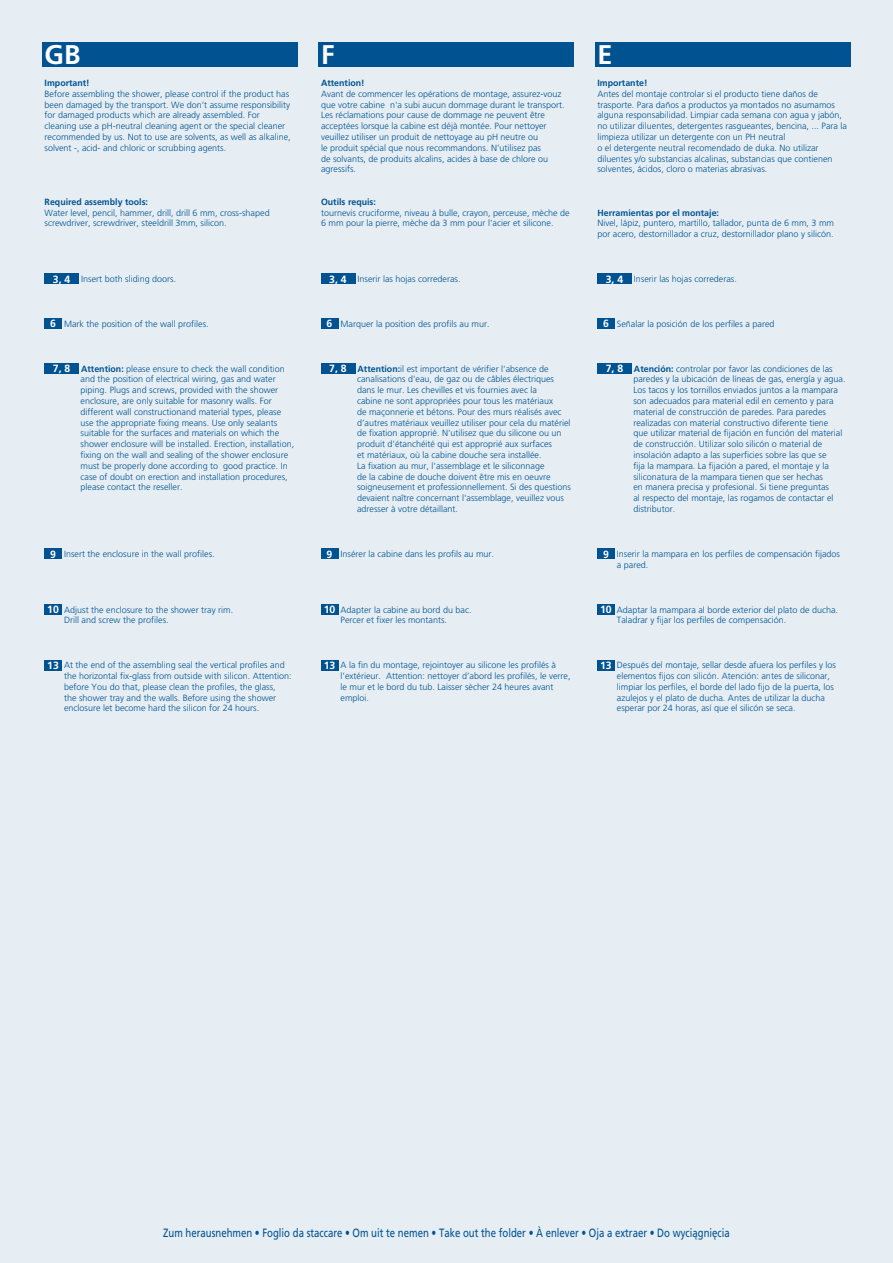
<style>
.page{position:relative;width:893px;height:1263px;background:#e6eef4}
.page>*{position:absolute;margin:0;border:0;box-sizing:border-box;transform-origin:0 0}
.t1{font:700 27px "Frutiger";color:#fff}
.t2{font:12px "Frutiger";color:#005291;scale:.8 1}
.t3{font:300 9px/10.8px "Frutiger";color:#005291}
.t4{font:700 9px "Frutiger";color:#005291}
.s1{font-weight:700;font-size:10.5px;color:#fff}
.s2{font-weight:700}
.s3{font-family:"Pfrutiger Roman"}
</style>
<div class="page">
<div style="left:43px;top:43px;width:255px;height:24px;background:#005291"></div>
<div style="left:319px;top:43px;width:255px;height:24px;background:#005291"></div>
<div style="left:595px;top:43px;width:255px;height:24px;background:#005291"></div>
<div style="left:45px;top:274px;width:34px;height:10px;background:#005291"></div>
<div style="left:45px;top:318px;width:17px;height:11px;background:#005291"></div>
<div style="left:45px;top:363px;width:34px;height:11px;background:#005291"></div>
<div style="left:45px;top:548px;width:17px;height:11px;background:#005291"></div>
<div style="left:45px;top:604px;width:17px;height:11px;background:#005291"></div>
<div style="left:45px;top:660px;width:17px;height:10px;background:#005291"></div>
<div style="left:321px;top:274px;width:34px;height:10px;background:#005291"></div>
<div style="left:321px;top:318px;width:17px;height:11px;background:#005291"></div>
<div style="left:321px;top:363px;width:34px;height:11px;background:#005291"></div>
<div style="left:321px;top:548px;width:17px;height:11px;background:#005291"></div>
<div style="left:321px;top:604px;width:17px;height:11px;background:#005291"></div>
<div style="left:321px;top:660px;width:17px;height:10px;background:#005291"></div>
<div style="left:597px;top:274px;width:34px;height:10px;background:#005291"></div>
<div style="left:597px;top:318px;width:17px;height:11px;background:#005291"></div>
<div style="left:597px;top:363px;width:34px;height:11px;background:#005291"></div>
<div style="left:597px;top:548px;width:17px;height:11px;background:#005291"></div>
<div style="left:597px;top:604px;width:17px;height:11px;background:#005291"></div>
<div style="left:597px;top:660px;width:17px;height:10px;background:#005291"></div>
<h1 class="t1" style="left:45px;top:39px;width:37px">GB</h1>
<p class="t4" style="left:45px;top:78px;width:47px">Important!</p>
<p class="t3" style="left:45px;top:88px;width:248px">Before assembling the shower, please control if the product has been damaged by the transport. We don’t assume responsibility for damaged products which are already assembled. For cleaning use a pH-neutral cleaning agent or the special cleaner recommended by us. Not to use are solvents, as well as alkaline, solvent -, acid- and chloric or scrubbing agents.</p>
<p class="t4" style="left:45px;top:196px;width:105px">Required assembly tools:</p>
<p class="t3" style="left:45px;top:207px;width:226px">Water level, pencil, hammer, drill, drill 6 mm, cross-shaped screwdriver, screwdriver, steeldrill 3mm, silicon.</p>
<p class="t3" style="left:53px;top:273px;width:125px"><span class="s1">3, 4</span> Insert both sliding doors.</p>
<p class="t3" style="left:50px;top:318px;width:160px"><span class="s1">6</span> Mark the position of the wall profiles.</p>
<p class="t3" style="left:81px;top:363px;width:215px;text-indent:-28px"><span class="s1">7, 8</span> <span class="s2">Attention:</span> please ensure to check the wall condition and the position of electrical wiring, gas and water piping. Plugs and screws, provided with the shower enclosure, are only suitable for masonry walls. For different wall constructionand material types, please use the appropriate fixing means. Use only sealants suitable for the surfaces and materials on which the shower enclosure will be installed. Erection, installation, fixing on the wall and sealing of the shower enclosure must be properly done according to good practice. In case of doubt on erection and installation procedures, please contact the reseller.</p>
<p class="t3" style="left:50px;top:548px;width:166px"><span class="s1">9</span> Insert the enclosure in the wall profiles.</p>
<p class="t3" style="left:64px;top:604px;width:171px;text-indent:-17px"><span class="s1">10</span> Adjust the enclosure to the shower tray rim.<br>Drill and screw the profiles.</p>
<p class="t3" style="left:64px;top:660px;width:229px;text-indent:-17px"><span class="s1">13</span> At the end of the assembling seal the vertical profiles and the horizontal fix-glass from outside with silicon. Attention: before You do that, please clean the profiles, the glass,<br>the shower tray and the walls. Before using the shower enclosure let become hard the silicon for 24 hours.</p>
<h1 class="t1" style="left:321px;top:39px;width:15px">F</h1>
<p class="t4" style="left:321px;top:78px;width:45px">Attention!</p>
<p class="t3" style="left:321px;top:88px;width:245px">Avant de commencer les opérations de montage, assurez-vouz que votre cabine n'a subi aucun dommage durant le transport.<br>Les réclamations pour cause de dommage ne peuvent être acceptées lorsque la cabine est déjà montée. Pour nettoyer veuillez utiliser un produit de nettoyage au pH neutre ou<br>le produit spécial que nous recommandons. N’utilisez pas<br>de solvants, de produits alcalins, acides à base de chlore ou agressifs.</p>
<p class="t4" style="left:321px;top:196px;width:56px">Outils requis:</p>
<p class="t3" style="left:321px;top:207px;width:250px">tournevis cruciforme, niveau à bulle, crayon, perceuse, mèche de<br>6 mm pour la pierre, mèche da 3 mm pour l'acier et silicone.</p>
<p class="t3" style="left:329px;top:273px;width:133px"><span class="s1">3, 4</span> Inserir las hojas correderas.</p>
<p class="t3" style="left:327px;top:318px;width:164px"><span class="s1">6</span> Marquer la position des profils au mur.</p>
<p class="t3" style="left:357px;top:363px;width:216px;text-indent:-28px"><span class="s1">7, 8</span> <span class="s2">Attention:</span>il est important de vérifier l'absence de canalisations d'eau, de gaz ou de câbles électriques dans le mur. Les chevilles et vis fournies avec la<br>cabine ne sont appropriées pour tous les matériaux<br>de maçonnerie et bétons. Pour des murs réalisés avec d’autres matériaux veuillez utiliser pour cela du matériel de fixation approprié. N'utilisez que du silicone ou un produit d'étanchéité qui est approprié aux surfaces<br>et matériaux, où la cabine douche sera installée.<br>La fixation au mur, l'assemblage et le siliconnage<br>de la cabine de douche doivent être mis en oeuvre soigneusement et professionnellement. Si des questions devaient naître concernant l'assemblage, veuillez vous adresser à votre détaillant.</p>
<p class="t3" style="left:327px;top:548px;width:169px"><span class="s1">9</span> Insérer la cabine dans les profils au mur.</p>
<p class="t3" style="left:341px;top:604px;width:133px;text-indent:-17px"><span class="s1">10</span> Adapter la cabine au bord du bac.<br>Percer et fixer les montants.</p>
<p class="t3" style="left:341px;top:660px;width:232px;text-indent:-17px"><span class="s1">13</span> A la fin du montage, rejointoyer au silicone les profilés à l’extérieur. Attention: nettoyer d’abord les profilés, le verre, le mur et le bord du tub. Laisser sècher 24 heures avant emploi.</p>
<h1 class="t1" style="left:597px;top:39px;width:17px">E</h1>
<p class="t4" style="left:597px;top:78px;width:51px">Importante!</p>
<p class="t3" style="left:597px;top:88px;width:251px">Antes del montaje controlar si el producto tiene daños de trasporte. Para daños a productos ya montados no asumamos alguna responsabilidad. Limpiar cada semana con agua y jabón, no utilizar diluentes, detergentes rasgueantes, bencina, ... Para la limpieza utilizar un detergente con un PH neutral<br>o el detergente neutral recomendado de duka. No utilizar diluentes y/o substancias alcalinas, substancias que contienen solventes, ácidos, cloro o materias abrasivas.</p>
<p class="t4" style="left:597px;top:207px;width:123px">Herramientas por el montaje:</p>
<p class="t3" style="left:597px;top:218px;width:238px">Nivel, lápiz, puntero, martillo, tallador, punta de 6 mm, 3 mm por acero, destornillador a cruz, destornillador plano y silicón.</p>
<p class="t3" style="left:606px;top:273px;width:133px"><span class="s1">3, 4</span> Inserir las hojas correderas.</p>
<p class="t3" style="left:603px;top:318px;width:173px"><span class="s1">6</span> Señalar la posición de los perfiles a pared</p>
<p class="t3" style="left:633px;top:363px;width:214px;text-indent:-28px"><span class="s1">7, 8</span> <span class="s2">Atención:</span> controlar por favor las condiciones de las paredes y la ubicación de líneas de gas, energía y agua.<br>Los tacos y los tornillos enviados juntos a la mampara son adecuados para material edil en cemento y para material de construcción de paredes. Para paredes realizadas con material constructivo diferente tiene<br>que utilizar material de fijación en función del material de construcción. Utilizar solo silicón o material de insolación adapto a las superficies sobre las que se<br>fija la mampara. La fijación a pared, el montaje y la siliconatura de la mampara tienen que ser hechas<br>en manera precisa y profesional. Si tiene preguntas<br>al respecto del montaje, las rogamos de contactar el distributor.</p>
<p class="t3" style="left:617px;top:548px;width:225px;text-indent:-14px"><span class="s1">9</span> Inserir la mampara en los perfiles de compensación fijados a pared.</p>
<p class="t3" style="left:617px;top:604px;width:223px;text-indent:-17px"><span class="s1">10</span> Adaptar la mampara al borde exterior del plato de ducha.<br>Taladrar y fijar los perfiles de compensación.</p>
<p class="t3" style="left:617px;top:660px;width:221px;text-indent:-17px"><span class="s1">13</span> Después del montaje, sellar desde afuera los perfiles y los elementos fijos con silicón. Atención: antes de siliconar, limpiar los perfiles, el borde del lado fijo de la puerta, los azulejos y el plato de ducha. Antes de utilizar la ducha esperar por 24 horas, así que el silicón se seca.</p>
<h2 class="t2" style="left:163px;top:1226px;width:710px">Zum herausnehmen • Foglio da staccare • Om uit te nemen • Take out the folder • À enlever • Oja a extraer • <span class="s3">Do wyciàgni´cia</span></h2>
</div>
